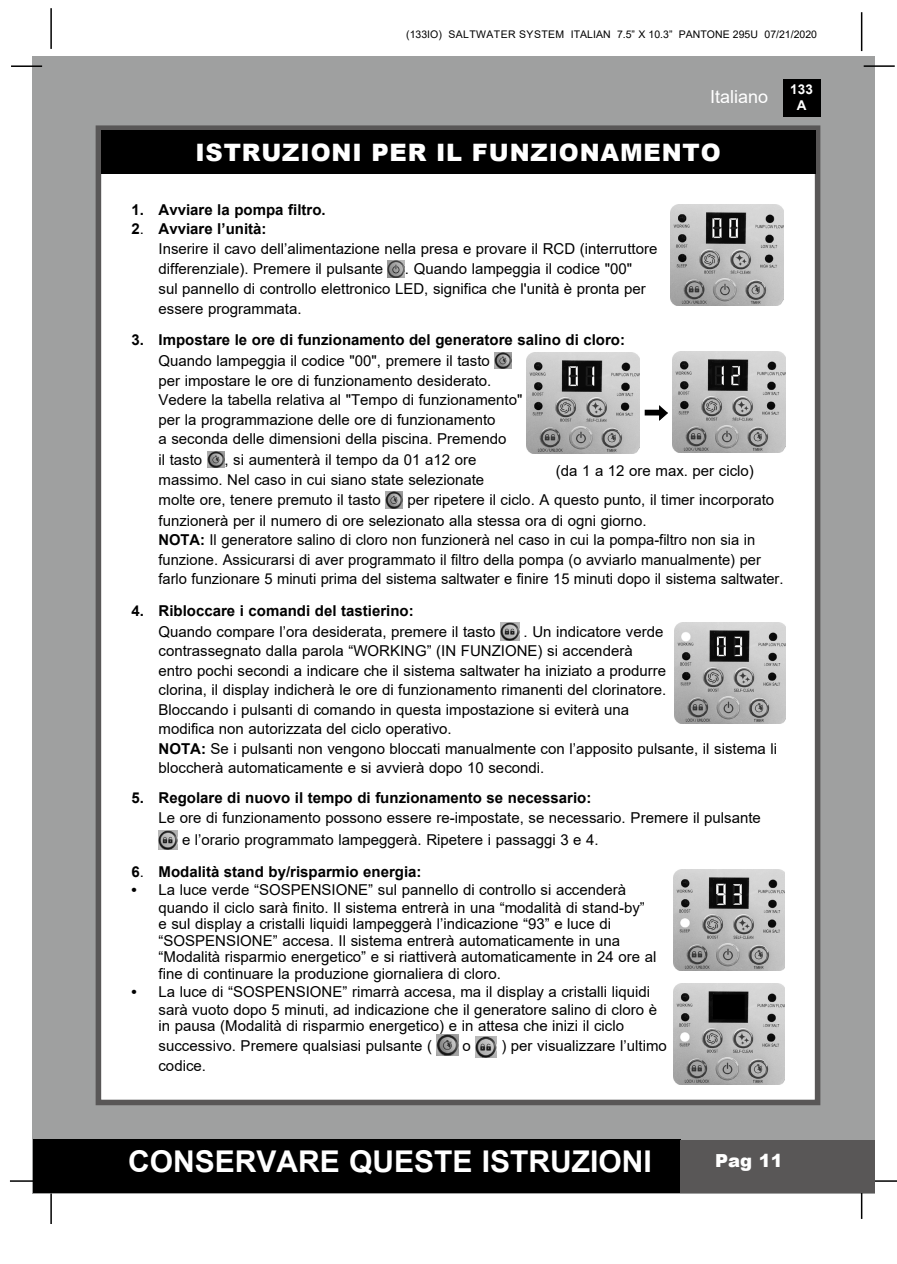
<style>
.page{position:relative;width:897px;height:1264px;background:#fff}
.page>*{position:absolute;margin:0;border:0;box-sizing:border-box;transform-origin:0 0}
.t1{font:700 30px "Arial";color:#fff}
.t2{font:900 24px "Arial";color:#fff}
.t3{font:18px "Arial";color:#fff}
.t4{font:900 18px "Arial";color:#fff}
.t5{font:15px/19.8px "Arial";color:#000}
.t6{font:700 15px "Arial";color:#000}
.t7{font:700 13.5px/16.2px "Arial";color:#fff;text-align:center}
.t8{font:10.5px "Arial";color:#000}
.s1{font-weight:400}
.s2{font-weight:700}
</style>
<div class="page">
<div style="left:33px;top:56px;width:842px;height:1137px;background:#9fa0a0"></div>
<div style="left:782px;top:79px;width:38px;height:38px;background:#000"></div>
<hr style="left:863px;top:65px;width:31px;height:2px;background:#000">
<hr style="left:50px;top:8px;width:2px;height:41px;background:#000">
<hr style="left:860px;top:12px;width:2px;height:39px;background:#000">
<div style="left:33px;top:1140px;width:647px;height:53px;background:#000"></div>
<hr style="left:865px;top:1180px;width:31px;height:1px;background:#000">
<hr style="left:860px;top:1189px;width:2px;height:30px;background:#000">
<hr style="left:50px;top:1193px;width:2px;height:31px;background:#000">
<hr style="left:10px;top:1180px;width:31px;height:1px;background:#000">
<hr style="left:11px;top:65px;width:31px;height:2px;background:#000">
<div style="left:96px;top:125px;width:724px;height:980px;background:#fff;border:6px solid #595757"></div>
<div style="left:101px;top:130px;width:714px;height:44px;background:#000"></div>
<div style="left:680px;top:1139px;width:195px;height:53px;background:#595757"></div>
<img style="left:388px;top:260px;width:17px;height:17px">
<img style="left:495px;top:352px;width:17px;height:17px">
<img style="left:207px;top:451px;width:17px;height:17px">
<img style="left:385px;top:491px;width:18px;height:17px">
<img style="left:500px;top:622px;width:19px;height:18px">
<img style="left:158px;top:830px;width:19px;height:19px">
<img style="left:436px;top:1034px;width:22px;height:21px">
<img style="left:475px;top:1037px;width:21px;height:20px">
<svg style="left:675px;top:305px;width:104px;height:1px"></svg>
<img style="left:670px;top:204px;width:113px;height:101px">
<svg style="left:644px;top:409px;width:24px;height:7px"></svg>
<div style="left:645px;top:410px;width:16px;height:5px;background:#000"></div>
<svg style="left:659px;top:405px;width:8px;height:15px"></svg>
<img style="left:526px;top:352px;width:113px;height:101px">
<img style="left:672px;top:352px;width:113px;height:100px">
<img style="left:674px;top:622px;width:111px;height:101px">
<img style="left:673px;top:870px;width:111px;height:101px">
<img style="left:673px;top:983px;width:111px;height:101px">
<p class="t8" style="left:406px;top:27px;width:412px">(133IO) Saltwater System ITALIAN 7.5” X 10.3” PANTONE 295U 07/21/2020</p>
<p class="t3" style="left:710px;top:84px;width:60px">Italiano</p>
<h2 class="t2" style="left:195px;top:135px;width:29px">ISTRUZIONI</h2>
<h2 class="t2" style="left:371px;top:135px;width:19px">PER</h2>
<h2 class="t2" style="left:436px;top:135px;width:73px">IL FUNZIONAMENTO</h2>
<p class="t7" style="left:790px;top:81px;width:24px">133<br>A</p>
<p class="t6" style="left:131px;top:199px;width:196px">1. Avviare la pompa filtro.</p>
<p class="t6" style="left:131px;top:219px;width:136px">2<span class="s1">.</span> Avviare l’unità:</p>
<p class="t5" style="left:131px;top:239px;width:527px">I nserire il cavo dell’alimentazione nella presa e provare il RCD (interruttore</p>
<p class="t5" style="left:158px;top:259px;width:226px">differenziale). Premere il pulsante</p>
<p class="t5" style="left:158px;top:259px;width:488px;text-indent:246px">. Quando lampeggia il codice "00" sul pannello di controllo elettronico LED, significa che l'unità è pronta per essere programmata.</p>
<p class="t6" style="left:131px;top:330px;width:495px">3. Impostare le ore di funzionamento del generatore salino di cloro:</p>
<p class="t5" style="left:158px;top:350px;width:365px">Quando lampeggia il codice "00", premere il tasto<br>per impostare le ore di funzionamento desiderato.<br>Vedere la tabella relativa al "Tempo di funzionamento" per la programmazione delle ore di funzionamento<br>a seconda delle dimensioni della piscina. Premendo<br>il tasto</p>
<p class="t5" style="left:158px;top:449px;width:327px;line-height:20.2px;text-indent:66px">, si aumenterà il tempo da 01 a12 ore massimo. Nel caso in cui siano state selezionate molte ore, tenere premuto il tasto</p>
<p class="t5" style="left:555px;top:461px;width:199px">(da 1 a 12 ore max. per ciclo)</p>
<p class="t5" style="left:158px;top:490px;width:626px;text-indent:249px">per ripetere il ciclo. A questo punto, il timer incorporato funzionerà per il numero di ore selezionato alla stessa ora di ogni giorno.<br><span class="s2">NOTA:</span> Il generatore salino di cloro non funzionerà nel caso in cui la pompa-filtro non sia in funzione. Assicurarsi di aver programmato il filtro della pompa (o avviarlo manualmente) per farlo funzionare 5 minuti prima del sistema saltwater e finire 15 minuti dopo il sistema saltwater.</p>
<p class="t6" style="left:131px;top:600px;width:284px">4. Ribloccare i comandi del tastierino:</p>
<p class="t5" style="left:158px;top:621px;width:338px">Quando compare l’ora desiderata, premere il tasto</p>
<p class="t5" style="left:523px;top:621px;width:141px">. Un indicatore verde</p>
<p class="t5" style="left:158px;top:641px;width:333px">contrassegnato dalla parola “WORKIN G” (IN FUNZION</p>
<p class="t5" style="left:158px;top:641px;width:620px;text-indent:369px">E) si accenderà<br>entro pochi secondi a indicare che il sistema saltwater ha iniziato a produrre<br>clorina, il display indicherà le ore di funzionamento rimanenti del clorinatore.<br>Bloccando i pulsanti di comando in questa impostazione si eviterà una<br>modifica non autorizzata del ciclo operativo.<br><span class="s2">NOTA:</span> Se i pulsanti non vengono bloccati manualmente con l’apposito pulsante, il sistema li bloccherà automaticamente e si avvierà dopo 10 secondi.</p>
<p class="t6" style="left:131px;top:787px;width:461px">5. Regolare di nuovo il tempo di funzionamento se necessario:</p>
<p class="t5" style="left:182px;top:806px;width:580px;line-height:22.6px;text-indent:-23px">Le ore di funzionamento possono essere re-impostate, se necessario. Premere il pulsante e l’orario programmato lampeggerà. Ripetere i passaggi 3 e 4.</p>
<p class="t6" style="left:131px;top:861px;width:291px">6<span class="s1">.</span> Modalità stand by/risparmio energia:</p>
<p class="t5" style="left:158px;top:880px;width:488px;line-height:18px;text-indent:-27px"><span class="s2">•</span> La luce verde “SOSPENSION E” sul pannello di controllo si accenderà quando il ciclo sarà finito. Il sistema entrerà in una “modalità di stand-by”</p>
<p class="t5" style="left:158px;top:915px;width:499px;line-height:16.5px">e sul display a cristalli liquidi lampeggerà l’indicazione “93” e luce di “SOSPENSION E” accesa. I l sistema entrerà automaticamente in una “Modalità risparmio energetico” e si riattiverà automaticamente in 24 ore al fine di continuare la produzione giornaliera di cloro.</p>
<p class="t5" style="left:158px;top:982px;width:500px;line-height:18px;text-indent:-27px"><span class="s2">•</span> La luce di “SOSPENSION E” rimarrà accesa, ma il display a cristalli liquidi sarà vuoto dopo 5 minuti, ad indicazione che il generatore salino di cloro è</p>
<p class="t5" style="left:158px;top:1016px;width:467px;line-height:19.4px">in pausa (Modalità di risparmio energetico) e in attesa che inizi il ciclo successivo. Premere qualsiasi pulsante (</p>
<p class="t5" style="left:462px;top:1035px;width:10px">o</p>
<p class="t5" style="left:501px;top:1035px;width:167px">) per visualizzare l’ultimo</p>
<p class="t5" style="left:158px;top:1056px;width:49px">codice.</p>
<h1 class="t1" style="left:128px;top:1140px;width:525px">CONSERVARE QUESTE ISTRUZIONI</h1>
<p class="t4" style="left:715px;top:1147px;width:69px">PAG 11</p>
</div>
